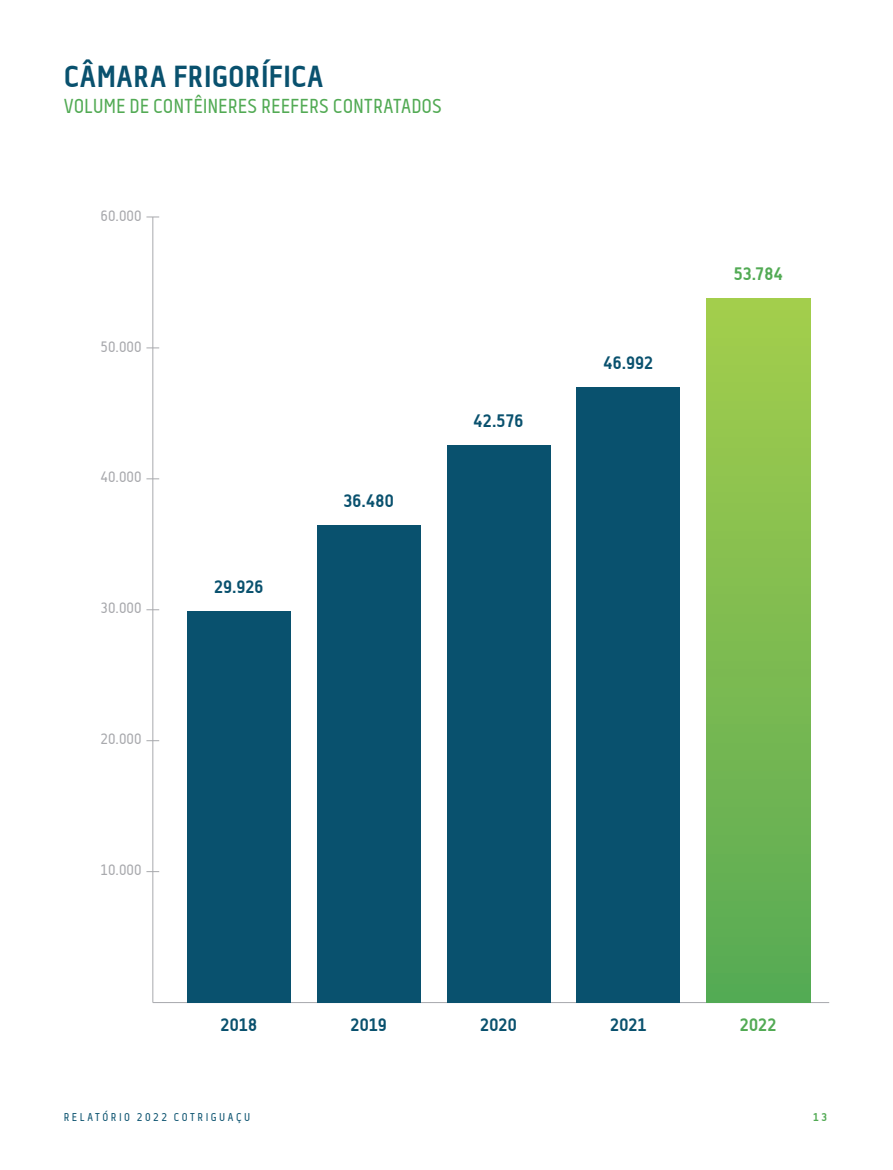
<style>
.page{position:relative;width:893px;height:1170px;background:#fff}
.page>*{position:absolute;margin:0;border:0;box-sizing:border-box;transform-origin:0 0}
.Título_Comum{font:700 30.3px "Centima";letter-spacing:.005em;color:#09516e}
.Subtítulo_Comum{font:20.1px "Centima";color:#52aa54}
.t1{font:700 18px "Centima";letter-spacing:.01em;color:#09516e}
.t2{font:700 18px "Centima";letter-spacing:.01em;color:#52aa54}
.t3{font:15px "Centima";color:#a8a9ad}
.t4{font:11.25px "Centima";letter-spacing:.225em;color:#09516e}
.t5{font:700 11.25px "Centima";color:#52aa54}
</style>
<div class="page">
<hr style="left:153px;top:1002px;width:676px;height:1px;background:#a8a9ad">
<hr style="left:152px;top:217px;width:1px;height:785px;background:#a8a9ad">
<svg style="left:146px;top:871px;width:13px;height:1px"></svg>
<svg style="left:146px;top:740px;width:13px;height:1px"></svg>
<svg style="left:146px;top:609px;width:13px;height:1px"></svg>
<svg style="left:146px;top:478px;width:13px;height:1px"></svg>
<svg style="left:146px;top:347px;width:13px;height:1px"></svg>
<svg style="left:146px;top:216px;width:13px;height:1px"></svg>
<div style="left:187px;top:610px;width:104px;height:392px;background:#09516e"></div>
<div style="left:317px;top:525px;width:104px;height:477px;background:#09516e"></div>
<div style="left:447px;top:445px;width:103px;height:557px;background:#09516e"></div>
<div style="left:576px;top:387px;width:104px;height:615px;background:#09516e"></div>
<div style="left:706px;top:298px;width:104px;height:704px;background:linear-gradient(to bottom,#a4cd4c,#57aa55)"></div>
<p class="Título_Comum" style="left:64px;top:58px;width:261px">CÂMARA FRIGORÍFICA</p>
<p class="Subtítulo_Comum" style="left:64px;top:95px;width:380px">VOLUME DE CONTÊINERES REEFERS CONTRATADOS</p>
<p class="t3" style="left:101px;top:207px;width:42px">60.000</p>
<p class="t3" style="left:101px;top:338px;width:42px">50.000</p>
<p class="t3" style="left:101px;top:468px;width:42px">40.000</p>
<p class="t3" style="left:101px;top:599px;width:42px">30.000</p>
<p class="t3" style="left:101px;top:730px;width:42px">20.000</p>
<p class="t3" style="left:101px;top:861px;width:42px">10.000</p>
<p class="t1" style="left:214px;top:576px;width:51px">29.926</p>
<p class="t1" style="left:343px;top:490px;width:52px">36.480</p>
<p class="t1" style="left:473px;top:410px;width:51px">42.576</p>
<p class="t1" style="left:603px;top:352px;width:51px">46.992</p>
<p class="t2" style="left:734px;top:263px;width:51px">53.784</p>
<p class="t1" style="left:221px;top:1013px;width:38px">2018</p>
<p class="t1" style="left:350px;top:1013px;width:38px">2019</p>
<p class="t1" style="left:480px;top:1013px;width:38px">2020</p>
<p class="t1" style="left:610px;top:1013px;width:38px">2021</p>
<p class="t2" style="left:740px;top:1013px;width:38px">2022</p>
<p class="t4" style="left:64px;top:1111px;width:188px">RELATÓRIO 2022 COTRIGUAÇU</p>
<p class="t5" style="left:813px;top:1110px;width:15px">13</p>
</div>
